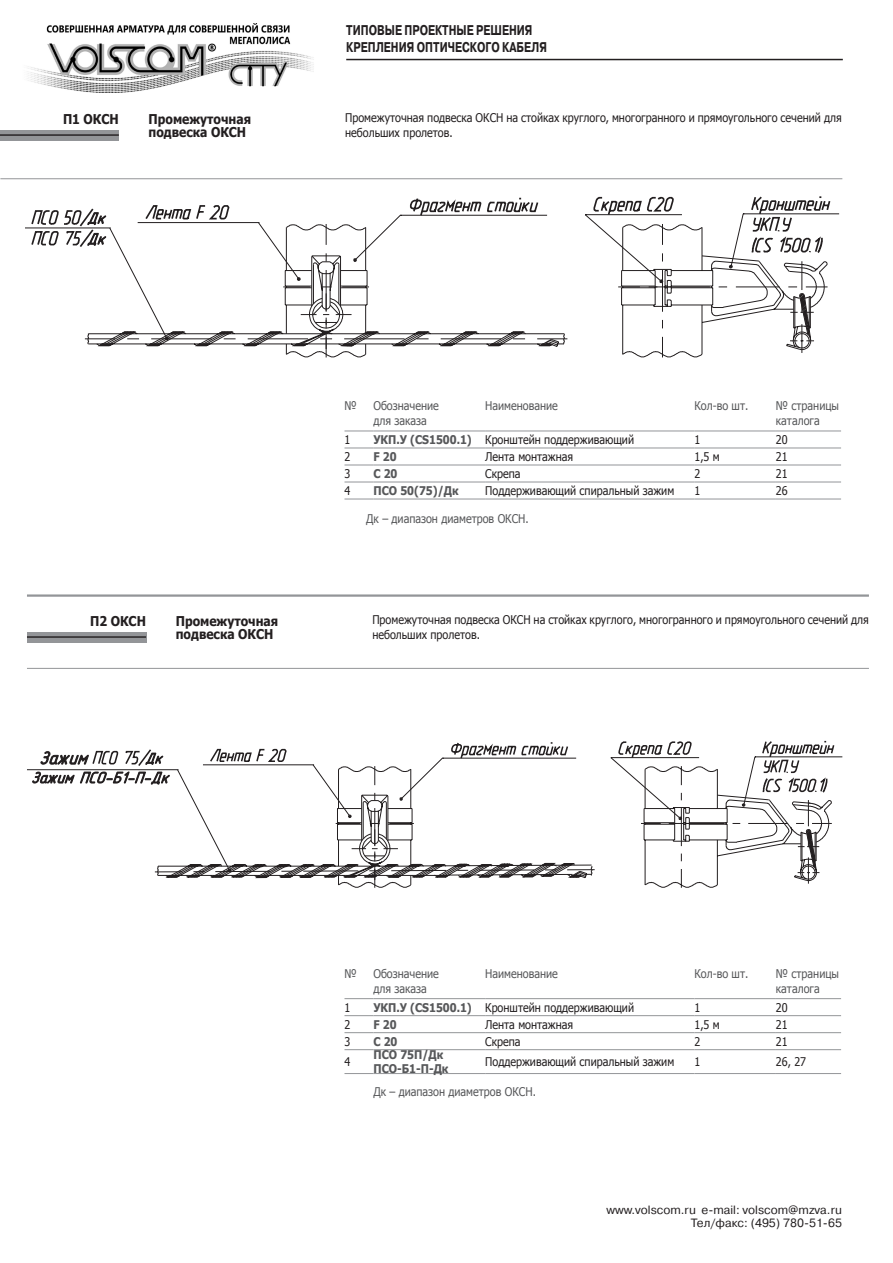
<style>
.page{position:relative;width:893px;height:1263px;background:#fff}
.page>*{position:absolute;margin:0;border:0;box-sizing:border-box;transform-origin:0 0}
.zag_main{font:700 14.1px/17.2px "Pragmatica C";color:#231f20;scale:.75 1}
._01_zag{font:700 13.5px/13.5px "Tahoma";color:#231f20;scale:.9 1}
._03_text{font:12px/15px "Tahoma";color:#231f20;scale:.9 1}
._05_text_table{font:12px "Tahoma";color:#231f20;scale:.9 1}
._04_zag_table{font:12px/15px "Tahoma";color:#57585a;scale:.9 1}
._05_text_table-2{font:700 12px "Tahoma";color:#57585a;scale:.9 1}
.t1{font:12px/13.5px "Pragmatica C";color:#231f20;text-align:right}
.Primech{font:12px "Tahoma";color:#57585a;scale:.9 1}
</style>
<div class="page">
<img style="left:28px;top:24px;width:286px;height:68px">
<hr style="left:346px;top:59px;width:497px;height:1px;background:#231f20">
<hr style="left:27px;top:594px;width:842px;height:3px;background:#939598">
<div style="left:27px;top:632px;width:119px;height:10px;background:#939598"></div>
<hr style="left:27px;top:636px;width:119px;height:2px;background:#231f20">
<hr style="left:27px;top:668px;width:842px;height:1px;background:#939598">
<div style="left:0;top:130px;width:119px;height:10px;background:#939598"></div>
<hr style="left:0;top:134px;width:119px;height:2px;background:#231f20">
<svg style="left:344px;top:448px;width:29px;height:1px"></svg>
<hr style="left:373px;top:448px;width:112px;height:1px;background:#939598">
<hr style="left:485px;top:448px;width:209px;height:1px;background:#939598">
<hr style="left:694px;top:448px;width:82px;height:1px;background:#939598">
<hr style="left:776px;top:448px;width:65px;height:1px;background:#939598">
<svg style="left:344px;top:465px;width:29px;height:1px"></svg>
<hr style="left:373px;top:465px;width:112px;height:1px;background:#939598">
<hr style="left:485px;top:465px;width:209px;height:1px;background:#939598">
<hr style="left:694px;top:465px;width:82px;height:1px;background:#939598">
<hr style="left:776px;top:465px;width:65px;height:1px;background:#939598">
<svg style="left:344px;top:482px;width:29px;height:1px"></svg>
<hr style="left:373px;top:482px;width:112px;height:1px;background:#939598">
<hr style="left:485px;top:482px;width:209px;height:1px;background:#939598">
<hr style="left:694px;top:482px;width:82px;height:1px;background:#939598">
<hr style="left:776px;top:482px;width:65px;height:1px;background:#939598">
<svg style="left:344px;top:499px;width:29px;height:1px"></svg>
<hr style="left:373px;top:499px;width:112px;height:1px;background:#939598">
<hr style="left:485px;top:499px;width:209px;height:1px;background:#939598">
<hr style="left:694px;top:499px;width:82px;height:1px;background:#939598">
<hr style="left:776px;top:499px;width:65px;height:1px;background:#939598">
<svg style="left:344px;top:431px;width:29px;height:1px"></svg>
<hr style="left:373px;top:431px;width:112px;height:1px;background:#939598">
<hr style="left:485px;top:431px;width:209px;height:1px;background:#939598">
<hr style="left:694px;top:431px;width:82px;height:1px;background:#939598">
<hr style="left:776px;top:431px;width:65px;height:1px;background:#939598">
<hr style="left:0;top:178px;width:842px;height:1px;background:#939598">
<svg style="left:25px;top:196px;width:814px;height:162px"></svg>
<svg style="left:344px;top:1015px;width:29px;height:1px"></svg>
<hr style="left:373px;top:1015px;width:112px;height:1px;background:#939598">
<hr style="left:485px;top:1015px;width:209px;height:1px;background:#939598">
<hr style="left:694px;top:1015px;width:82px;height:1px;background:#939598">
<hr style="left:776px;top:1015px;width:65px;height:1px;background:#939598">
<svg style="left:344px;top:1032px;width:29px;height:1px"></svg>
<hr style="left:373px;top:1032px;width:112px;height:1px;background:#939598">
<hr style="left:485px;top:1032px;width:209px;height:1px;background:#939598">
<hr style="left:694px;top:1032px;width:82px;height:1px;background:#939598">
<hr style="left:776px;top:1032px;width:65px;height:1px;background:#939598">
<svg style="left:344px;top:1049px;width:29px;height:1px"></svg>
<hr style="left:373px;top:1049px;width:112px;height:1px;background:#939598">
<hr style="left:485px;top:1049px;width:209px;height:1px;background:#939598">
<hr style="left:694px;top:1049px;width:82px;height:1px;background:#939598">
<hr style="left:776px;top:1049px;width:65px;height:1px;background:#939598">
<svg style="left:344px;top:1073px;width:29px;height:1px"></svg>
<hr style="left:373px;top:1073px;width:112px;height:1px;background:#939598">
<hr style="left:485px;top:1073px;width:209px;height:1px;background:#939598">
<hr style="left:694px;top:1073px;width:82px;height:1px;background:#939598">
<hr style="left:776px;top:1073px;width:65px;height:1px;background:#939598">
<svg style="left:344px;top:998px;width:29px;height:1px"></svg>
<hr style="left:373px;top:998px;width:112px;height:1px;background:#939598">
<hr style="left:485px;top:998px;width:209px;height:1px;background:#939598">
<hr style="left:694px;top:998px;width:82px;height:1px;background:#939598">
<hr style="left:776px;top:998px;width:65px;height:1px;background:#939598">
<svg style="left:27px;top:740px;width:815px;height:148px"></svg>
<p class="_01_zag" style="left:63px;top:111px;width:64px">П1 ОКСН</p>
<p class="_01_zag" style="left:149px;top:111px;width:115px">Промежуточная подвеска ОКСН</p>
<p class="zag_main" style="left:346px;top:22px;width:269px">ТИПОВЫЕ ПРОЕКТНЫЕ РЕШЕНИЯ<br>КРЕПЛЕНИЯ ОПТИЧЕСКОГО КАБЕЛЯ</p>
<p class="_03_text" style="left:345px;top:109px;width:553px">Промежуточная подвеска ОКСН на стойках круглого, многогранного и прямоугольного сечений для небольших пролетов.</p>
<p class="_04_zag_table" style="left:344px;top:398px;width:15px">№</p>
<p class="_04_zag_table" style="left:373px;top:398px;width:74px">Обозначение для заказа</p>
<p class="_04_zag_table" style="left:485px;top:398px;width:82px">Наименование</p>
<p class="_04_zag_table" style="left:694px;top:398px;width:61px">Кол-во шт.</p>
<p class="_04_zag_table" style="left:776px;top:398px;width:72px">№ страницы каталога</p>
<p class="_05_text_table" style="left:344px;top:432px;width:8px">1</p>
<p class="_05_text_table-2" style="left:373px;top:431px;width:111px">УКП.У (CS1500.1)</p>
<p class="_05_text_table" style="left:485px;top:432px;width:167px">Кронштейн поддерживающий</p>
<p class="_05_text_table" style="left:694px;top:432px;width:8px">1</p>
<p class="_05_text_table" style="left:776px;top:432px;width:15px">20</p>
<p class="_05_text_table" style="left:344px;top:449px;width:8px">2</p>
<p class="_05_text_table-2" style="left:373px;top:448px;width:27px">F 20</p>
<p class="_05_text_table" style="left:485px;top:449px;width:99px">Лента монтажная</p>
<p class="_05_text_table" style="left:694px;top:449px;width:30px">1,5 м</p>
<p class="_05_text_table" style="left:776px;top:449px;width:15px">21</p>
<p class="_05_text_table" style="left:344px;top:466px;width:8px">3</p>
<p class="_05_text_table-2" style="left:373px;top:465px;width:28px">С 20</p>
<p class="_05_text_table" style="left:485px;top:466px;width:41px">Скрепа</p>
<p class="_05_text_table" style="left:694px;top:466px;width:8px">2</p>
<p class="_05_text_table" style="left:776px;top:466px;width:15px">21</p>
<p class="_05_text_table" style="left:344px;top:483px;width:8px">4</p>
<p class="_05_text_table-2" style="left:373px;top:482px;width:96px">ПСО 50(75)/Дк</p>
<p class="_05_text_table" style="left:485px;top:483px;width:212px">Поддерживающий спиральный зажим</p>
<p class="_05_text_table" style="left:694px;top:483px;width:8px">1</p>
<p class="_05_text_table" style="left:776px;top:483px;width:15px">26</p>
<p class="Primech" style="left:366px;top:510px;width:182px">Дк – диапазон диаметров ОКСН.</p>
<p class="_01_zag" style="left:90px;top:613px;width:64px">П2 ОКСН</p>
<p class="_01_zag" style="left:176px;top:613px;width:115px">Промежуточная подвеска ОКСН</p>
<p class="_03_text" style="left:372px;top:611px;width:553px">Промежуточная подвеска ОКСН на стойках круглого, многогранного и прямоугольного сечений для небольших пролетов.</p>
<p class="_04_zag_table" style="left:344px;top:965px;width:15px">№</p>
<p class="_04_zag_table" style="left:373px;top:965px;width:74px">Обозначение для заказа</p>
<p class="_04_zag_table" style="left:485px;top:965px;width:82px">Наименование</p>
<p class="_04_zag_table" style="left:694px;top:965px;width:61px">Кол-во шт.</p>
<p class="_04_zag_table" style="left:776px;top:965px;width:72px">№ страницы каталога</p>
<p class="_05_text_table" style="left:344px;top:999px;width:8px">1</p>
<p class="_05_text_table-2" style="left:373px;top:999px;width:111px">УКП.У (CS1500.1)</p>
<p class="_05_text_table" style="left:485px;top:999px;width:167px">Кронштейн поддерживающий</p>
<p class="_05_text_table" style="left:694px;top:999px;width:8px">1</p>
<p class="_05_text_table" style="left:776px;top:999px;width:15px">20</p>
<p class="_05_text_table" style="left:344px;top:1016px;width:8px">2</p>
<p class="_05_text_table-2" style="left:373px;top:1016px;width:27px">F 20</p>
<p class="_05_text_table" style="left:485px;top:1016px;width:99px">Лента монтажная</p>
<p class="_05_text_table" style="left:694px;top:1016px;width:30px">1,5 м</p>
<p class="_05_text_table" style="left:776px;top:1016px;width:15px">21</p>
<p class="_05_text_table" style="left:344px;top:1033px;width:8px">3</p>
<p class="_05_text_table-2" style="left:373px;top:1033px;width:28px">С 20</p>
<p class="_05_text_table" style="left:485px;top:1033px;width:41px">Скрепа</p>
<p class="_05_text_table" style="left:694px;top:1033px;width:8px">2</p>
<p class="_05_text_table" style="left:776px;top:1033px;width:15px">21</p>
<p class="_05_text_table" style="left:344px;top:1054px;width:8px">4</p>
<p class="_05_text_table-2" style="left:373px;top:1046px;width:79px">ПСО 75П/Дк</p>
<p class="_05_text_table-2" style="left:373px;top:1060px;width:85px">ПСО-Б1-П-Дк</p>
<p class="_05_text_table" style="left:485px;top:1054px;width:212px">Поддерживающий спиральный зажим</p>
<p class="_05_text_table" style="left:694px;top:1054px;width:8px">1</p>
<p class="_05_text_table" style="left:776px;top:1054px;width:35px">26, 27</p>
<p class="Primech" style="left:373px;top:1084px;width:182px">Дк – диапазон диаметров ОКСН.</p>
<p class="t1" style="left:606px;top:1203px;width:237px">www.volscom.ru e-mail: volscom@mzva.ru<br>Тел/факс: (495) 780-51-65</p>
</div>
